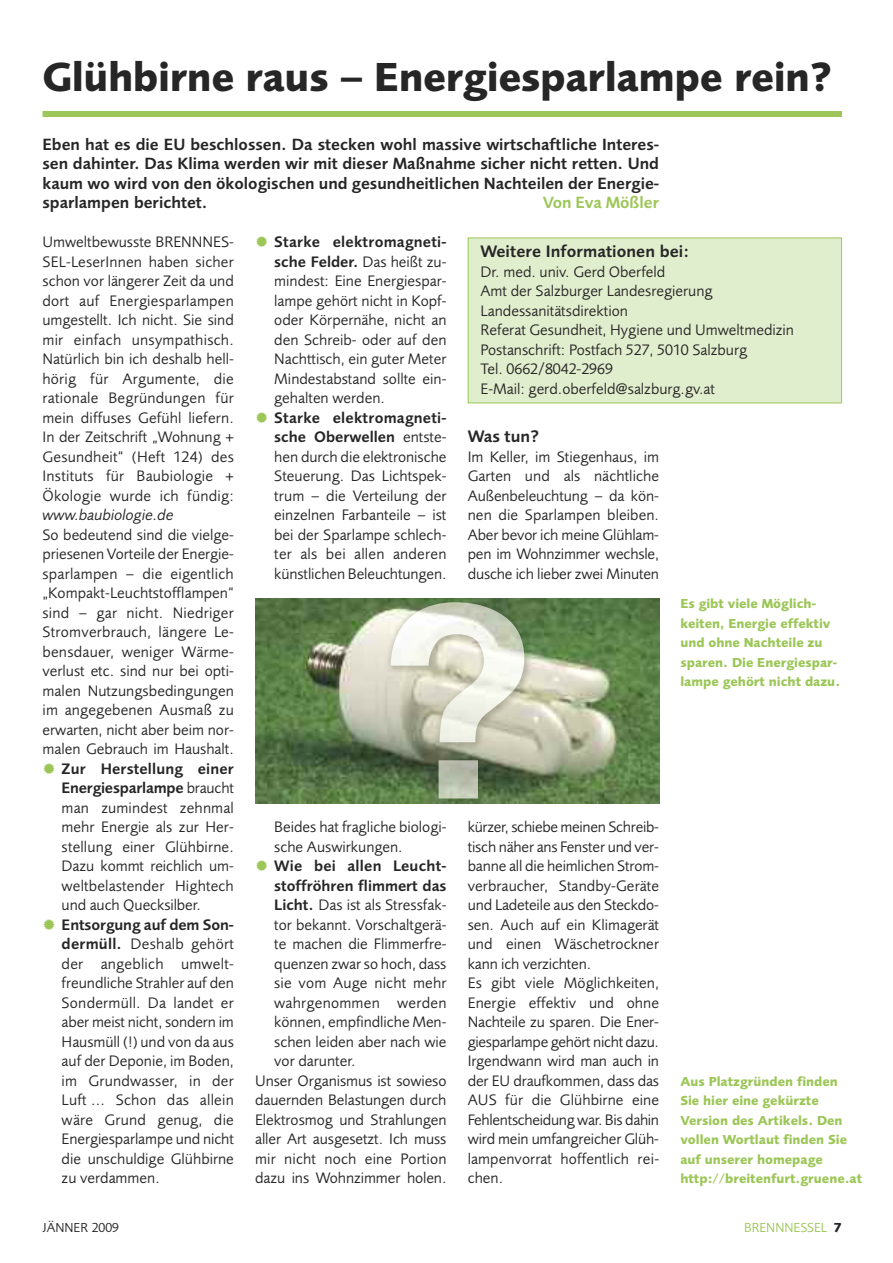
<style>
.page{position:relative;width:893px;height:1263px;background:#fff}
.page>*{position:absolute;margin:0;border:0;box-sizing:border-box;transform-origin:0 0}
.t1{font:700 42px "Foundry Sans";letter-spacing:-.01em;color:#272627}
.t2{font:600 17.25px "Foundry Sans";letter-spacing:.005em;color:#272627}
.t3{font:600 16.8px/19.5px "Foundry Sans";color:#272627;text-align:justify}
.t4{font:600 16.8px "Foundry Sans";color:#9cc657}
.t5{font:15.75px/19.5px "Foundry Sans";color:#272627;text-align:justify}
.t6{font:600 15.75px "Foundry Sans";color:#272627}
.t7{font:italic 15.75px "Foundry Sans";color:#272627}
.t8{font:700 13.5px/19.5px "Foundry Sans";color:#9cc657}
.t9{font:13.5px "Foundry Sans";color:#9cc657}
.t10{font:13.5px "Foundry Sans";color:#272627}
.s1{font-weight:600}
.s2{font-weight:700;color:#272627}
</style>
<div class="page">
<div style="left:43px;top:111px;width:799px;height:6px;background:#9cc657"></div>
<div style="left:468px;top:238px;width:373px;height:165px;background:#e1eecd"></div>
<div style="left:468px;top:238px;width:374px;height:165px;border:1px solid #9cc657"></div>
<img style="left:255px;top:598px;width:404px;height:205px">
<img style="left:390px;top:602px;width:134px;height:196px">
<h1 class="t1" style="left:43px;top:61px;width:791px">Glühbirne raus – Energiesparlampe rein?</h1>
<p class="t3" style="left:43px;top:136px;width:618px">Eben hat es die EU beschlossen. Da stecken wohl massive wirtschaftliche Interes&shy;sen dahinter. Das Klima werden wir mit dieser Maßnahme sicher nicht retten. Und kaum wo wird von den ökologischen und gesundheitlichen Nachteilen der Energie&shy;sparlampen berichtet.</p>
<p class="t4" style="left:543px;top:196px;width:118px">Von Eva Mößler</p>
<p class="t5" style="left:43px;top:234px;width:193px">Umweltbewusste BRENNNES-SEL-LeserInnen haben sicher schon vor längerer Zeit da und dort auf Energiesparlampen umgestellt. Ich nicht. Sie sind mir einfach unsympathisch.<br>Natürlich bin ich deshalb hell&shy;hörig für Argumente, die rationale Begründungen für mein diffuses Gefühl liefern.<br>In der Zeitschrift „Wohnung + Gesundheit“ (Heft 124) des Instituts für Baubiologie + Ökologie wurde ich fündig:</p>
<p class="t7" style="left:43px;top:509px;width:133px">www.baubiologie.de</p>
<p class="t5" style="left:43px;top:526px;width:193px">So bedeutend sind die vielge&shy;priesenen Vorteile der Energie&shy;sparlampen – die eigentlich „Kompakt-Leuchtstofflampen“ sind – gar nicht. Niedriger Stromverbrauch, längere Le&shy;bensdauer, weniger Wärme&shy;verlust etc. sind nur bei opti&shy;malen Nutzungsbedingungen im angegebenen Ausmaß zu erwarten, nicht aber beim nor&shy;malen Gebrauch im Haushalt.</p>
<p class="t5" style="left:62px;top:760px;width:174px"><span class="s1">Zur Herstellung einer Energiesparlampe</span> braucht man zumindest zehnmal mehr Energie als zur Her&shy;stellung einer Glühbirne.<br>Dazu kommt reichlich um&shy;weltbelastender Hightech und auch Quecksilber.</p>
<p class="t5" style="left:62px;top:916px;width:174px"><span class="s1">Entsorgung auf dem Son&shy;dermüll.</span> Deshalb gehört der angeblich umwelt&shy;freundliche Strahler auf den Sondermüll. Da landet er aber meist nicht, sondern im Hausmüll (!) und von da aus auf der Deponie, im Boden, im Grundwasser, in der Luft ... Schon das allein wäre Grund genug, die Energiesparlampe und nicht die unschuldige Glühbirne zu verdammen.</p>
<p class="t5" style="left:274px;top:234px;width:174px"><span class="s1">Starke elektromagneti&shy;sche Felder.</span> Das heißt zu&shy;mindest: Eine Energiespar&shy;lampe gehört nicht in Kopf&shy;oder Körpernähe, nicht an den Schreib- oder auf den Nachttisch, ein guter Meter Mindestabstand sollte ein&shy;gehalten werden.</p>
<p class="t5" style="left:274px;top:409px;width:174px"><span class="s1">Starke elektromagneti&shy;sche Oberwellen</span> entste&shy;hen durch die elektronische Steuerung. Das Lichtspek&shy;trum – die Verteilung der einzelnen Farbanteile – ist bei der Sparlampe schlech&shy;ter als bei allen anderen künstlichen Beleuchtungen.</p>
<p class="t2" style="left:480px;top:245px;width:210px">Weitere Informationen bei:</p>
<p class="t5" style="left:480px;top:263px;width:315px;text-align:left">Dr. med. univ. Gerd Oberfeld<br>Amt der Salzburger Landesregierung Landessanitätsdirektion<br>Referat Gesundheit, Hygiene und Umweltmedizin Postanschrift: Postfach 527, 5010 Salzburg<br>Tel. 0662/8042-2969<br>E-Mail: gerd.oberfeld@salzburg.gv.at</p>
<p class="t2" style="left:468px;top:430px;width:73px">Was tun?</p>
<p class="t5" style="left:468px;top:448px;width:193px">Im Keller, im Stiegenhaus, im Garten und als nächtliche Außenbeleuchtung – da kön&shy;nen die Sparlampen bleiben.<br>Aber bevor ich meine Glühlam&shy;pen im Wohnzimmer wechsle, dusche ich lieber zwei Minuten</p>
<p class="t8" style="left:680px;top:595px;width:161px">Es gibt viele Möglich&shy;keiten, Energie effektiv und ohne Nachteile zu sparen. Die Energiespar&shy;lampe gehört nicht dazu.</p>
<p class="t5" style="left:274px;top:819px;width:174px">Beides hat fragliche biologi&shy;sche Auswirkungen.</p>
<p class="t6" style="left:274px;top:860px;width:174px">Wie bei allen Leucht-</p>
<p class="t6" style="left:274px;top:880px;width:174px">stoffröhren flimmert das</p>
<p class="t5" style="left:274px;top:897px;width:174px"><span class="s1">Licht.</span> Das ist als Stressfak-</p>
<p class="t5" style="left:274px;top:916px;width:174px">tor bekannt. Vorschaltgerä-</p>
<p class="t5" style="left:274px;top:936px;width:174px">te machen die Flimmerfre-</p>
<p class="t5" style="left:274px;top:955px;width:174px">quenzen zwar so hoch, dass</p>
<p class="t5" style="left:274px;top:975px;width:174px">sie vom Auge nicht mehr</p>
<p class="t5" style="left:274px;top:994px;width:174px">wahrgenommen werden</p>
<p class="t5" style="left:274px;top:1014px;width:174px">können, empfindliche Men-</p>
<p class="t5" style="left:274px;top:1033px;width:174px">schen leiden aber nach wie</p>
<p class="t5" style="left:274px;top:1053px;width:83px">vor darunter.</p>
<p class="t5" style="left:255px;top:1072px;width:193px">Unser Organismus ist sowieso</p>
<p class="t5" style="left:255px;top:1092px;width:193px">dauernden Belastungen durch</p>
<p class="t5" style="left:255px;top:1111px;width:193px">Elektrosmog und Strahlungen</p>
<p class="t5" style="left:255px;top:1131px;width:193px">aller Art ausgesetzt. Ich muss</p>
<p class="t5" style="left:255px;top:1150px;width:193px">mir nicht noch eine Portion</p>
<p class="t5" style="left:255px;top:1170px;width:193px">dazu ins Wohnzimmer holen.</p>
<p class="t5" style="left:468px;top:819px;width:193px;text-align:left">kürzer, schiebe meinen Schreib&shy;tisch näher ans Fenster und ver&shy;banne all die heimlichen Strom&shy;verbraucher, Standby-Geräte und Ladeteile aus den Steckdo&shy;sen. Auch auf ein Klimagerät und einen Wäschetrockner kann ich verzichten.<br>Es gibt viele Möglichkeiten,<br>Energie effektiv und ohne<br>Nachteile zu sparen. Die Ener&shy;giesparlampe gehört nicht dazu.<br>Irgendwann wird man auch in der EU draufkommen, dass das<br>AUS für die Glühbirne eine<br>Fehlentscheidung war. Bis dahin wird mein umfangreicher Glüh&shy;lampenvorrat hoffentlich rei&shy;chen.</p>
<p class="t8" style="left:680px;top:1073px;width:183px">Aus Platzgründen finden<br>Sie hier eine gekürzte<br>Version des Artikels. Den vollen Wortlaut finden Sie auf unserer homepage http://breitenfurt.gruene.at</p>
<p class="t10" style="left:43px;top:1222px;width:78px">JÄNNER 2009</p>
<p class="t9" style="left:744px;top:1222px;width:99px">BRENNNESSEL <span class="s2">7</span></p>
</div>
